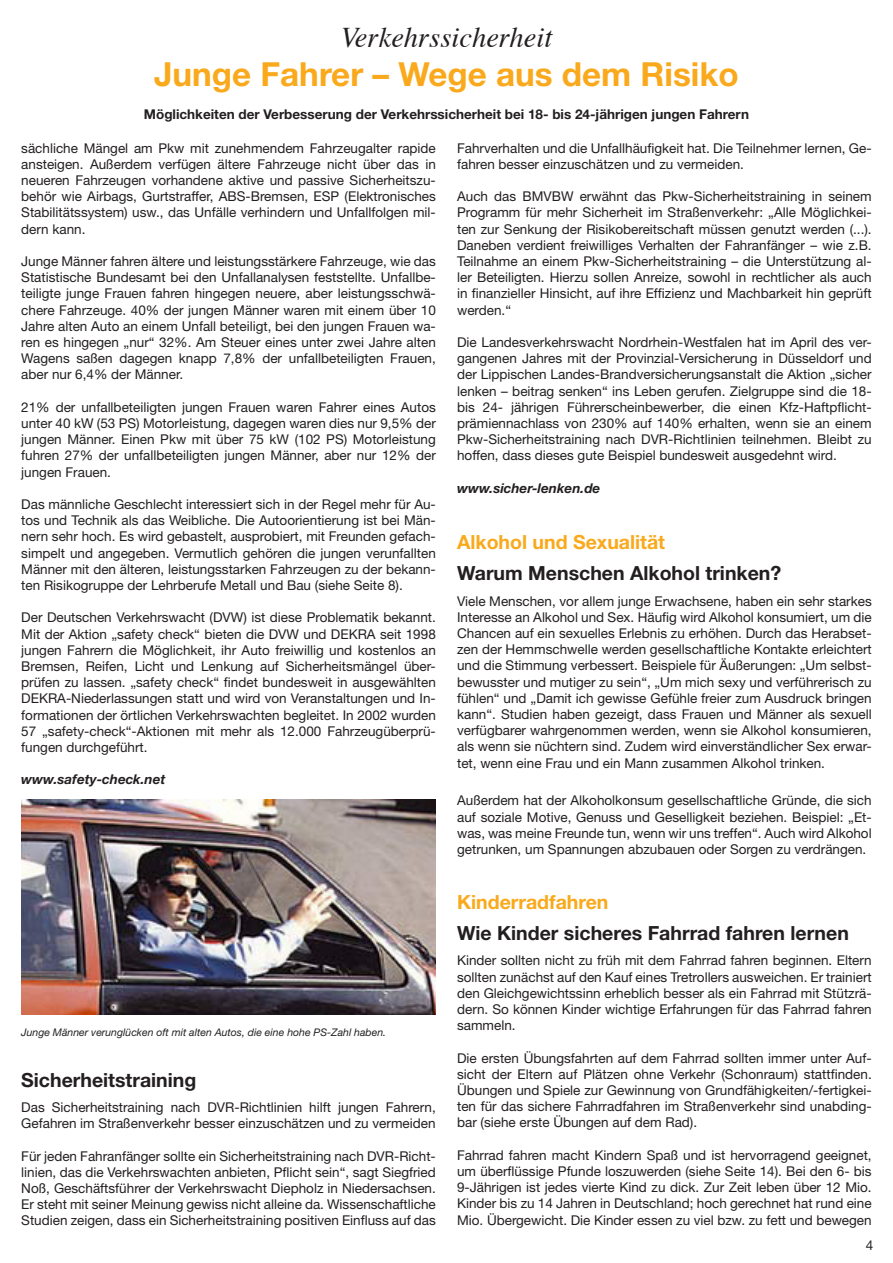
<style>
.page{position:relative;width:893px;height:1263px;background:#fff}
.page>*{position:absolute;margin:0;border:0;box-sizing:border-box;transform-origin:0 0}
.t1{font:700 33.15px "Helvetica Neue";color:#f9a91b}
.t2{font:italic 28.5px "Times";color:#231f20}
.t3{font:700 19.5px "Helvetica Neue";color:#231f20}
.t4{font:700 19.5px "Helvetica Neue";color:#f9a91b}
.t5{font:13.5px/16.2px "Helvetica Neue";color:#231f20;text-align:justify}
.t6{font:700 13.5px "Helvetica Neue";color:#231f20}
.t7{font:italic 700 13.5px "Helvetica Neue";color:#231f20}
.t8{font:italic 10.5px "Helvetica Neue";color:#231f20}
</style>
<div class="page">
<img style="left:21px;top:799px;width:415px;height:215px">
<h2 class="t2" style="left:341px;top:13px;width:213px">Verkehrssicherheit</h2>
<h1 class="t1" style="left:154px;top:53px;width:586px">Junge Fahrer – Wege aus dem Risiko</h1>
<p class="t6" style="left:144px;top:106px;width:607px">Möglichkeiten der Verbesserung der Verkehrssicherheit bei 18- bis 24-jährigen jungen Fahrern</p>
<p class="t5" style="left:21px;top:139px;width:416px">sächliche Mängel am Pkw mit zunehmendem Fahrzeugalter rapide ansteigen. Außerdem verfügen ältere Fahrzeuge nicht über das in neueren Fahrzeugen vorhandene aktive und passive Sicherheitszu&shy;behör wie Airbags, Gurtstraffer, ABS-Bremsen, ESP (Elektronisches Stabilitätssystem) usw., das Unfälle verhindern und Unfallfolgen mil&shy;dern kann.</p>
<p class="t5" style="left:21px;top:253px;width:416px">Junge Männer fahren ältere und leistungsstärkere Fahrzeuge, wie das Statistische Bundesamt bei den Unfallanalysen feststellte. Unfallbe&shy;teiligte junge Frauen fahren hingegen neuere, aber leistungsschwä&shy;chere Fahrzeuge. 40% der jungen Männer waren mit einem über 10<br>Jahre alten Auto an einem Unfall beteiligt, bei den jungen Frauen wa&shy;ren es hingegen „nur“ 32%. Am Steuer eines unter zwei Jahre alten Wagens saßen dagegen knapp 7,8% der unfallbeteiligten Frauen, aber nur 6,4% der Männer.</p>
<p class="t5" style="left:21px;top:399px;width:416px">21% der unfallbeteiligten jungen Frauen waren Fahrer eines Autos unter 40 kW (53 PS) Motorleistung, dagegen waren dies nur 9,5% der jungen Männer. Einen Pkw mit über 75 kW (102 PS) Motorleistung fuhren 27% der unfallbeteiligten jungen Männer, aber nur 12% der jungen Frauen.</p>
<p class="t5" style="left:21px;top:496px;width:416px">Das männliche Geschlecht interessiert sich in der Regel mehr für Au&shy;tos und Technik als das Weibliche. Die Autoorientierung ist bei Män&shy;nern sehr hoch. Es wird gebastelt, ausprobiert, mit Freunden gefach&shy;simpelt und angegeben. Vermutlich gehören die jungen verunfallten Männer mit den älteren, leistungsstarken Fahrzeugen zu der bekann&shy;ten Risikogruppe der Lehrberufe Metall und Bau (siehe Seite 8).</p>
<p class="t5" style="left:21px;top:609px;width:416px">Der Deutschen Verkehrswacht (DVW) ist diese Problematik bekannt.<br>Mit der Aktion „safety check“ bieten die DVW und DEKRA seit 1998 jungen Fahrern die Möglichkeit, ihr Auto freiwillig und kostenlos an Bremsen, Reifen, Licht und Lenkung auf Sicherheitsmängel über&shy;prüfen zu lassen. „safety check“ findet bundesweit in ausgewählten DEKRA-Niederlassungen statt und wird von Veranstaltungen und In&shy;formationen der örtlichen Verkehrswachten begleitet. In 2002 wurden 57 „safety-check“-Aktionen mit mehr als 12.000 Fahrzeugüberprü&shy;fungen durchgeführt.</p>
<p class="t7" style="left:21px;top:771px;width:146px">www.safety-check.net</p>
<p class="t8" style="left:21px;top:1026px;width:366px">Junge Männer verunglücken oft mit alten Autos, die eine hohe PS-Zahl haben.</p>
<h3 class="t3" style="left:21px;top:1068px;width:177px">Sicherheitstraining</h3>
<p class="t5" style="left:21px;top:1099px;width:416px">Das Sicherheitstraining nach DVR-Richtlinien hilft jungen Fahrern,<br>Gefahren im Straßenverkehr besser einzuschätzen und zu vermeiden</p>
<p class="t5" style="left:21px;top:1147px;width:416px">Für jeden Fahranfänger sollte ein Sicherheitstraining nach DVR-Richt&shy;linien, das die Verkehrswachten anbieten, Pflicht sein“, sagt Siegfried Noß, Geschäftsführer der Verkehrswacht Diepholz in Niedersachsen.<br>Er steht mit seiner Meinung gewiss nicht alleine da. Wissenschaftliche Studien zeigen, dass ein Sicherheitstraining positiven Einfluss auf das</p>
<p class="t5" style="left:457px;top:139px;width:416px">Fahrverhalten und die Unfallhäufigkeit hat. Die Teilnehmer lernen, Ge&shy;fahren besser einzuschätzen und zu vermeiden.</p>
<p class="t5" style="left:457px;top:188px;width:416px">Auch das BMVBW erwähnt das Pkw-Sicherheitstraining in seinem Programm für mehr Sicherheit im Straßenverkehr: „Alle Möglichkei&shy;ten zur Senkung der Risikobereitschaft müssen genutzt werden (...).<br>Daneben verdient freiwilliges Verhalten der Fahranfänger – wie z.B.<br>Teilnahme an einem Pkw-Sicherheitstraining – die Unterstützung al&shy;ler Beteiligten. Hierzu sollen Anreize, sowohl in rechtlicher als auch in finanzieller Hinsicht, auf ihre Effizienz und Machbarkeit hin geprüft werden.“</p>
<p class="t5" style="left:457px;top:334px;width:416px">Die Landesverkehrswacht Nordrhein-Westfalen hat im April des ver&shy;gangenen Jahres mit der Provinzial-Versicherung in Düsseldorf und der Lippischen Landes-Brandversicherungsanstalt die Aktion „sicher lenken – beitrag senken“ ins Leben gerufen. Zielgruppe sind die 18- bis 24- jährigen Führerscheinbewerber, die einen Kfz-Haftpflicht&shy;prämiennachlass von 230% auf 140% erhalten, wenn sie an einem Pkw-Sicherheitstraining nach DVR-Richtlinien teilnehmen. Bleibt zu hoffen, dass dieses gute Beispiel bundesweit ausgedehnt wird.</p>
<p class="t7" style="left:457px;top:480px;width:145px">www.sicher-lenken.de</p>
<h3 class="t4" style="left:457px;top:530px;width:209px">Alkohol und Sexualität</h3>
<h3 class="t3" style="left:457px;top:561px;width:326px">Warum Menschen Alkohol trinken?</h3>
<p class="t5" style="left:457px;top:592px;width:416px">Viele Menschen, vor allem junge Erwachsene, haben ein sehr starkes Interesse an Alkohol und Sex. Häufig wird Alkohol konsumiert, um die Chancen auf ein sexuelles Erlebnis zu erhöhen. Durch das Herabset&shy;zen der Hemmschwelle werden gesellschaftliche Kontakte erleichtert und die Stimmung verbessert. Beispiele für Äußerungen: „Um selbst&shy;bewusster und mutiger zu sein“, „Um mich sexy und verführerisch zu fühlen“ und „Damit ich gewisse Gefühle freier zum Ausdruck bringen kann“. Studien haben gezeigt, dass Frauen und Männer als sexuell verfügbarer wahrgenommen werden, wenn sie Alkohol konsumieren, als wenn sie nüchtern sind. Zudem wird einverständlicher Sex erwar&shy;tet, wenn eine Frau und ein Mann zusammen Alkohol trinken.</p>
<p class="t5" style="left:457px;top:792px;width:416px">Außerdem hat der Alkoholkonsum gesellschaftliche Gründe, die sich auf soziale Motive, Genuss und Geselligkeit beziehen. Beispiel: „Et&shy;was, was meine Freunde tun, wenn wir uns treffen“. Auch wird Alkohol getrunken, um Spannungen abzubauen oder Sorgen zu verdrängen.</p>
<h3 class="t4" style="left:457px;top:890px;width:153px">Kinderradfahren</h3>
<h3 class="t3" style="left:457px;top:921px;width:393px">Wie Kinder sicheres Fahrrad fahren lernen</h3>
<p class="t5" style="left:457px;top:952px;width:416px">Kinder sollten nicht zu früh mit dem Fahrrad fahren beginnen. Eltern sollten zunächst auf den Kauf eines Tretrollers ausweichen. Er trainiert den Gleichgewichtssinn erheblich besser als ein Fahrrad mit Stützrä&shy;dern. So können Kinder wichtige Erfahrungen für das Fahrrad fahren sammeln.</p>
<p class="t5" style="left:457px;top:1049px;width:416px">Die ersten Übungsfahrten auf dem Fahrrad sollten immer unter Auf&shy;sicht der Eltern auf Plätzen ohne Verkehr (Schonraum) stattfinden.<br>Übungen und Spiele zur Gewinnung von Grundfähigkeiten/-fertigkei&shy;ten für das sichere Fahrradfahren im Straßenverkehr sind unabding&shy;bar (siehe erste Übungen auf dem Rad).</p>
<p class="t5" style="left:457px;top:1146px;width:416px">Fahrrad fahren macht Kindern Spaß und ist hervorragend geeignet, um überflüssige Pfunde loszuwerden (siehe Seite 14). Bei den 6- bis 9-Jährigen ist jedes vierte Kind zu dick. Zur Zeit leben über 12 Mio.<br>Kinder bis zu 14 Jahren in Deutschland; hoch gerechnet hat rund eine Mio. Übergewicht. Die Kinder essen zu viel bzw. zu fett und bewegen</p>
<p class="t5" style="left:866px;top:1237px;width:9px">4</p>
</div>
